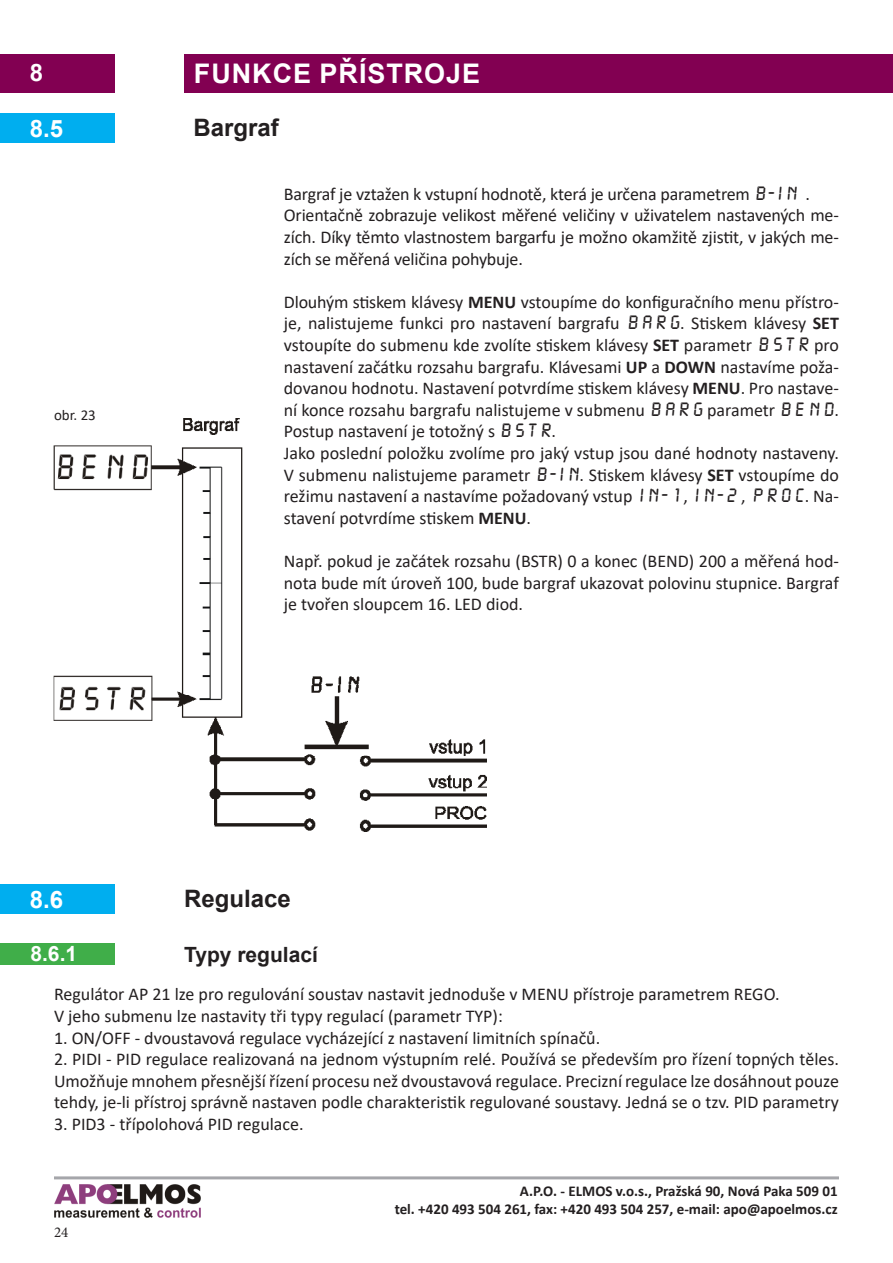
<style>
.page{position:relative;width:893px;height:1263px;background:#fff}
.page>*{position:absolute;margin:0;border:0;box-sizing:border-box;transform-origin:0 0}
.t1{font:700 27px "Arial";letter-spacing:.035em;color:#fff}
.t2{font:700 24px "Arial";color:#231f20}
.t3{font:700 24px "Arial";color:#fff}
.t4{font:700 21px "Arial";color:#231f20}
.t5{font:700 21px "Arial";color:#fff}
.t6{font:18px/21.6px "Calibri";color:#231f20;text-align:justify}
.t7{font:700 15px/18px "Calibri";color:#231f20;text-align:right}
.t8{font:15px "Calibri";color:#231f20}
.t9{font:15px "Minion Pro";color:#231f20}
.s1{font-family:"Liquid Crystal"}
.s2{font-weight:700}
</style>
<div class="page">
<img style="left:54px;top:1184px;width:147px;height:33px">
<hr style="left:54px;top:1176px;width:785px;height:3px;background:#a5a6aa">
<div style="left:0;top:54px;width:115px;height:38px;background:#820052"></div>
<div style="left:184px;top:54px;width:709px;height:38px;background:#820052"></div>
<img style="left:53px;top:419px;width:434px;height:412px">
<div style="left:0;top:113px;width:115px;height:30px;background:#00aeef"></div>
<div style="left:0;top:884px;width:115px;height:30px;background:#00aeef"></div>
<div style="left:0;top:944px;width:115px;height:21px;background:#40ae49"></div>
<p class="t3" style="left:30px;top:56px;width:15px">8</p>
<p class="t1" style="left:194px;top:55px;width:288px">FUNKCE PŘÍSTROJE</p>
<p class="t3" style="left:30px;top:111px;width:35px">8.5</p>
<p class="t2" style="left:193px;top:111px;width:87px">Bargraf</p>
<p class="t8" style="left:54px;top:405px;width:43px">obr. 23</p>
<p class="t6" style="left:284px;top:183px;width:528px">Bargraf je vztažen k vstupní hodnotě, která je určena parametrem <span class="s1">B-IN</span> .</p>
<p class="t6" style="left:284px;top:204px;width:557px">Orientačně zobrazuje velikost měřené veličiny v uživatelem nastavených me&shy;zích. Díky těmto vlastnostem bargarfu je možno okamžitě zjistit, v jakých me&shy;zích se měřená veličina pohybuje.</p>
<p class="t6" style="left:284px;top:291px;width:557px">Dlouhým stiskem klávesy <span class="s2">MENU</span> vstoupíme do konfiguračního menu přístro&shy;je, nalistujeme funkci pro nastavení bargrafu <span class="s1">BARG</span>. Stiskem klávesy <span class="s2">SET </span>vstoupíte do submenu kde zvolíte stiskem klávesy <span class="s2">SET</span> parametr <span class="s1">BSTR</span> pro nastavení začátku rozsahu bargrafu. Klávesami <span class="s2">UP</span> a <span class="s2">DOWN</span> nastavíme poža&shy;dovanou hodnotu. Nastavení potvrdíme stiskem klávesy <span class="s2">MENU</span>. Pro nastave&shy;ní konce rozsahu bargrafu nalistujeme v submenu <span class="s1">BARG</span> parametr <span class="s1">BEND</span>.<br>Postup nastavení je totožný s <span class="s1">BSTR</span>.</p>
<p class="t6" style="left:284px;top:442px;width:557px">Jako poslední položku zvolíme pro jaký vstup jsou dané hodnoty nastaveny.<br>V submenu nalistujeme parametr <span class="s1">B-IN</span>. Stiskem klávesy <span class="s2">SET</span> vstoupíme do režimu nastavení a nastavíme požadovaný vstup <span class="s1">IN-1</span> , <span class="s1">IN-2</span> , <span class="s1">PROC</span>. Na&shy;stavení potvrdíme stiskem <span class="s2">MENU</span>.</p>
<p class="t6" style="left:284px;top:550px;width:557px">Např. pokud je začátek rozsahu (BSTR) 0 a konec (BEND) 200 a měřená hod&shy;nota bude mít úroveň 100, bude bargraf ukazovat polovinu stupnice. Bargraf je tvořen sloupcem 16. LED diod.</p>
<p class="t3" style="left:30px;top:882px;width:35px">8.6</p>
<p class="t2" style="left:184px;top:882px;width:108px">Regulace</p>
<p class="t5" style="left:30px;top:939px;width:48px">8.6.1</p>
<p class="t4" style="left:184px;top:939px;width:135px">Typy regulací</p>
<p class="t6" style="left:54px;top:983px;width:727px">Regulátor AP 21 lze pro regulování soustav nastavit jednoduše v MENU přístroje parametrem REGO.</p>
<p class="t6" style="left:54px;top:1005px;width:450px">V jeho submenu lze nastavity tři typy regulací (parametr TYP):</p>
<p class="t6" style="left:54px;top:1026px;width:548px">1. ON/OFF - dvoustavová regulace vycházející z nastavení limitních spínačů.</p>
<p class="t6" style="left:54px;top:1048px;width:786px">2. PIDI - PID regulace realizovaná na jednom výstupním relé. Používá se především pro řízení topných těles.<br>Umožňuje mnohem přesnější řízení procesu než dvoustavová regulace. Precizní regulace lze dosáhnout pouze tehdy, je-li přístroj správně nastaven podle charakteristik regulované soustavy. Jedná se o tzv. PID parametry</p>
<p class="t6" style="left:54px;top:1113px;width:251px">3. PID3 - třípolohová PID regulace.</p>
<p class="t9" style="left:54px;top:1222px;width:16px">24</p>
<p class="t7" style="left:395px;top:1181px;width:445px">A.P.O. - ELMOS v.o.s., Pražská 90, Nová Paka 509 01<br>tel. +420 493 504 261, fax: +420 493 504 257, e-mail: apo@apoelmos.cz</p>
</div>
